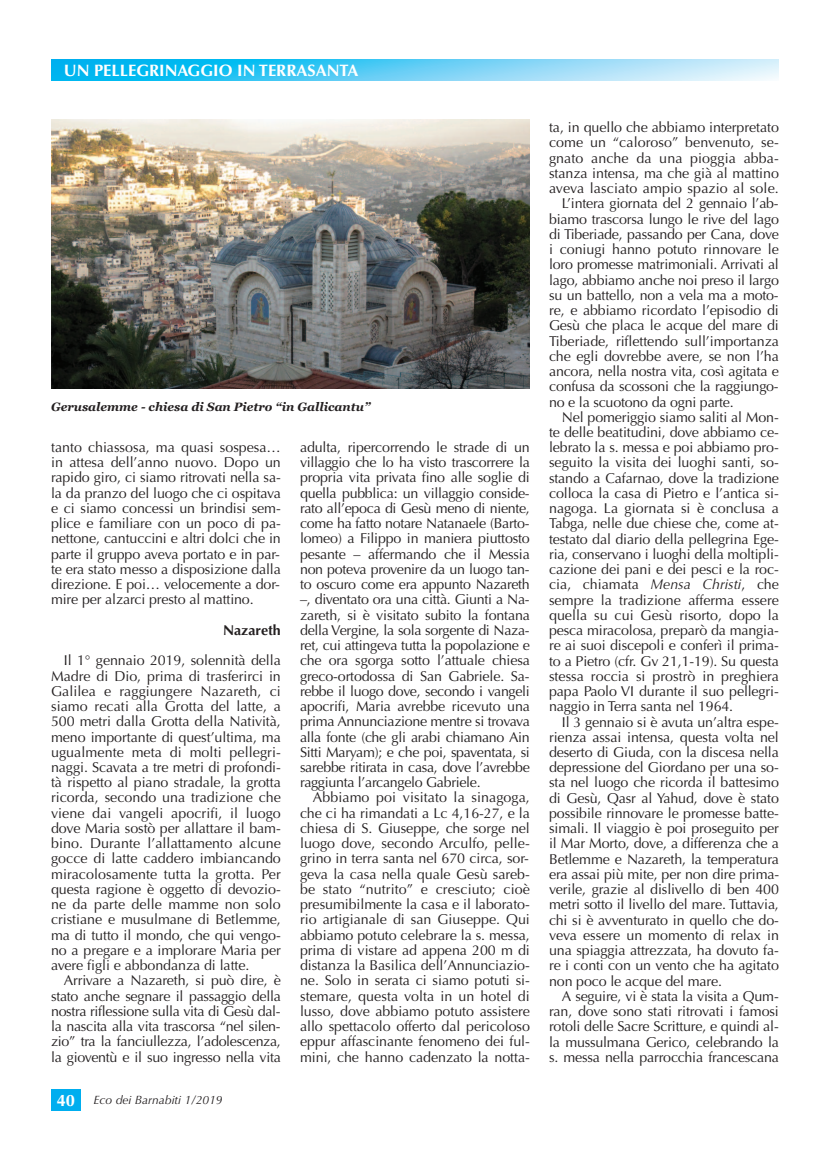
<style>
.page{position:relative;width:830px;height:1149px;background:#fff}
.page>*{position:absolute;margin:0;border:0;box-sizing:border-box;transform-origin:0 0}
.t1{font:700 16.5px "Optima";color:#fff}
.t2{font:14.25px/15.1px "Optima";letter-spacing:-.01em;color:#231f20;text-align:justify}
.t3{font:14.25px "Optima";letter-spacing:.01em;color:#231f20}
.t4{font:700 14.25px "Optima";color:#231f20}
.t5{font:italic 700 12px "Georgia";color:#231f20}
.t6{font:italic 12px "Optima";color:#231f20}
.s1{font-weight:700;font-style:normal;font-size:16.5px;color:#fff}
.s2{font-style:italic}
</style>
<div class="page">
<svg style="left:51px;top:60px;width:727px;height:21px;background:#66d0f5"></svg>
<div style="left:51px;top:1089px;width:30px;height:21px;background:#00aeef"></div>
<img style="left:51px;top:119px;width:478px;height:270px">
<p class="t1" style="left:64px;top:61px;width:296px">UN PELLEGRINAGGIO IN TERRASANTA</p>
<p class="t5" style="left:51px;top:399px;width:320px">Gerusalemme - chiesa di San Pietro “in Gallicantu”</p>
<p class="t2" style="left:51px;top:439px;width:231px">tanto chiassosa, ma quasi sospesa… in attesa dell’anno nuovo. Dopo un rapido giro, ci siamo ritrovati nella sa&shy;la da pranzo del luogo che ci ospitava e ci siamo concessi un brindisi sem&shy;plice e familiare con un poco di pa&shy;nettone, cantuccini e altri dolci che in parte il gruppo aveva portato e in par&shy;te era stato messo a disposizione dalla direzione. E poi… velocemente a dor&shy;mire per alzarci presto al mattino.</p>
<p class="t4" style="left:223px;top:621px;width:59px">Nazareth</p>
<p class="t2" style="left:51px;top:653px;width:231px;text-indent:13px">Il 1° gennaio 2019, solennità della Madre di Dio, prima di trasferirci in Galilea e raggiungere Nazareth, ci siamo recati alla Grotta del latte, a 500 metri dalla Grotta della Natività, meno importante di quest’ultima, ma ugualmente meta di molti pellegri&shy;naggi. Scavata a tre metri di profondi&shy;tà rispetto al piano stradale, la grotta ricorda, secondo una tradizione che viene dai vangeli apocrifi, il luogo dove Maria sostò per allattare il bam&shy;bino. Durante l’allattamento alcune gocce di latte caddero imbiancando miracolosamente tutta la grotta. Per questa ragione è oggetto di devozio&shy;ne da parte delle mamme non solo cristiane e musulmane di Betlemme, ma di tutto il mondo, che qui vengo&shy;no a pregare e a implorare Maria per avere figli e abbondanza di latte.</p>
<p class="t2" style="left:51px;top:972px;width:231px;text-indent:13px">Arrivare a Nazareth, si può dire, è stato anche segnare il passaggio della nostra riflessione sulla vita di Gesù dal&shy;la nascita alla vita trascorsa “nel silen&shy;zio” tra la fanciullezza, l’adolescenza, la gioventù e il suo ingresso nella vita</p>
<p class="t6" style="left:57px;top:1092px;width:167px"><span class="s1">40</span> Eco dei Barnabiti 1/2019</p>
<p class="t2" style="left:300px;top:439px;width:231px">adulta, ripercorrendo le strade di un villaggio che lo ha visto trascorrere la propria vita privata fino alle soglie di quella pubblica: un villaggio conside&shy;rato all’epoca di Gesù meno di niente, come ha fatto notare Natanaele (Barto&shy;lomeo) a Filippo in maniera piuttosto pesante – affermando che il Messia non poteva provenire da un luogo tan&shy;to oscuro come era appunto Nazareth –, diventato ora una città. Giunti a Na&shy;zareth, si è visitato subito la fontana della Vergine, la sola sorgente di Naza&shy;ret, cui attingeva tutta la popolazione e che ora sgorga sotto l’attuale chiesa greco-ortodossa di San Gabriele. Sa&shy;rebbe il luogo dove, secondo i vangeli apocrifi, Maria avrebbe ricevuto una prima Annunciazione mentre si trovava alla fonte (che gli arabi chiamano Ain Sitti Maryam); e che poi, spaventata, si sarebbe ritirata in casa, dove l’avrebbe raggiunta l’arcangelo Gabriele.</p>
<p class="t2" style="left:300px;top:790px;width:231px;text-indent:13px">Abbiamo poi visitato la sinagoga, che ci ha rimandati a Lc 4,16-27, e la chiesa di S. Giuseppe, che sorge nel luogo dove, secondo Arculfo, pelle&shy;grino in terra santa nel 670 circa, sor&shy;geva la casa nella quale Gesù sareb&shy;be stato “nutrito” e cresciuto; cioè presumibilmente la casa e il laborato&shy;rio artigianale di san Giuseppe. Qui abbiamo potuto celebrare la s. messa, prima di vistare ad appena 200 m di distanza la Basilica dell’Annunciazio&shy;ne. Solo in serata ci siamo potuti si&shy;stemare, questa volta in un hotel di lusso, dove abbiamo potuto assistere allo spettacolo offerto dal pericoloso eppur affascinante fenomeno dei ful&shy;mini, che hanno cadenzato la notta-</p>
<p class="t2" style="left:549px;top:120px;width:231px">ta, in quello che abbiamo interpretato</p>
<p class="t2" style="left:549px;top:135px;width:231px">come un “caloroso” benvenuto, se-</p>
<p class="t2" style="left:549px;top:150px;width:231px">gnato anche da una pioggia abba-</p>
<p class="t2" style="left:549px;top:166px;width:231px">stanza intensa, ma che già al mattino</p>
<p class="t3" style="left:549px;top:180px;width:231px">aveva lasciato ampio spazio al sole.</p>
<p class="t2" style="left:561px;top:196px;width:218px">L’intera giornata del 2 gennaio l’ab-</p>
<p class="t2" style="left:549px;top:211px;width:231px">biamo trascorsa lungo le rive del lago</p>
<p class="t2" style="left:549px;top:227px;width:231px">di Tiberiade, passando per Cana, dove</p>
<p class="t2" style="left:549px;top:242px;width:231px">i coniugi hanno potuto rinnovare le</p>
<p class="t2" style="left:549px;top:257px;width:231px">loro promesse matrimoniali. Arrivati al</p>
<p class="t2" style="left:549px;top:272px;width:231px">lago, abbiamo anche noi preso il largo</p>
<p class="t2" style="left:549px;top:287px;width:231px">su un battello, non a vela ma a moto-</p>
<p class="t2" style="left:549px;top:303px;width:231px">re, e abbiamo ricordato l’episodio di</p>
<p class="t2" style="left:549px;top:318px;width:231px">Gesù che placa le acque del mare di</p>
<p class="t2" style="left:549px;top:333px;width:231px">Tiberiade, riflettendo sull’importanza</p>
<p class="t2" style="left:549px;top:348px;width:231px">che egli dovrebbe avere, se non l’ha</p>
<p class="t2" style="left:549px;top:364px;width:231px">ancora, nella nostra vita, così agitata e</p>
<p class="t2" style="left:549px;top:379px;width:231px">confusa da scossoni che la raggiungo-</p>
<p class="t2" style="left:549px;top:394px;width:186px">no e la scuotono da ogni parte.</p>
<p class="t2" style="left:561px;top:409px;width:218px">Nel pomeriggio siamo saliti al Mon-</p>
<p class="t2" style="left:549px;top:424px;width:231px">te delle beatitudini, dove abbiamo ce-</p>
<p class="t2" style="left:549px;top:440px;width:231px">lebrato la s. messa e poi abbiamo pro-</p>
<p class="t2" style="left:549px;top:455px;width:231px">seguito la visita dei luoghi santi, so-</p>
<p class="t2" style="left:549px;top:470px;width:231px">stando a Cafarnao, dove la tradizione</p>
<p class="t2" style="left:549px;top:485px;width:231px">colloca la casa di Pietro e l’antica si-</p>
<p class="t2" style="left:549px;top:501px;width:231px">nagoga. La giornata si è conclusa a</p>
<p class="t2" style="left:549px;top:516px;width:231px">Tabga, nelle due chiese che, come at-</p>
<p class="t2" style="left:549px;top:531px;width:231px">testato dal diario della pellegrina Ege-</p>
<p class="t2" style="left:549px;top:546px;width:231px">ria, conservano i luoghi della moltipli-</p>
<p class="t2" style="left:549px;top:561px;width:231px">cazione dei pani e dei pesci e la roc-</p>
<p class="t2" style="left:549px;top:577px;width:231px">cia, chiamata <span class="s2">Mensa Christi</span>, che</p>
<p class="t2" style="left:549px;top:592px;width:231px">sempre la tradizione afferma essere</p>
<p class="t2" style="left:549px;top:607px;width:231px">quella su cui Gesù risorto, dopo la</p>
<p class="t2" style="left:549px;top:622px;width:231px">pesca miracolosa, preparò da mangia-</p>
<p class="t2" style="left:549px;top:638px;width:231px">re ai suoi discepoli e conferì il prima-</p>
<p class="t2" style="left:549px;top:653px;width:231px">to a Pietro (cfr. Gv 21,1-19). Su questa</p>
<p class="t2" style="left:549px;top:668px;width:231px">stessa roccia si prostrò in preghiera</p>
<p class="t2" style="left:549px;top:683px;width:231px">papa Paolo VI durante il suo pellegri-</p>
<p class="t2" style="left:549px;top:698px;width:185px">naggio in Terra santa nel 1964.</p>
<p class="t2" style="left:561px;top:714px;width:218px">Il 3 gennaio si è avuta un’altra espe-</p>
<p class="t2" style="left:549px;top:729px;width:231px">rienza assai intensa, questa volta nel</p>
<p class="t2" style="left:549px;top:744px;width:231px">deserto di Giuda, con la discesa nella</p>
<p class="t2" style="left:549px;top:759px;width:231px">depressione del Giordano per una so-</p>
<p class="t2" style="left:549px;top:775px;width:231px">sta nel luogo che ricorda il battesimo</p>
<p class="t2" style="left:549px;top:790px;width:231px">di Gesù, Qasr al Yahud, dove è stato</p>
<p class="t2" style="left:549px;top:805px;width:231px">possibile rinnovare le promesse batte-</p>
<p class="t2" style="left:549px;top:820px;width:231px">simali. Il viaggio è poi proseguito per</p>
<p class="t2" style="left:549px;top:836px;width:231px">il Mar Morto, dove, a differenza che a</p>
<p class="t2" style="left:549px;top:851px;width:231px">Betlemme e Nazareth, la temperatura</p>
<p class="t2" style="left:549px;top:866px;width:231px">era assai più mite, per non dire prima-</p>
<p class="t2" style="left:549px;top:881px;width:231px">verile, grazie al dislivello di ben 400</p>
<p class="t2" style="left:549px;top:896px;width:231px">metri sotto il livello del mare. Tuttavia,</p>
<p class="t2" style="left:549px;top:912px;width:231px">chi si è avventurato in quello che do-</p>
<p class="t2" style="left:549px;top:927px;width:231px">veva essere un momento di relax in</p>
<p class="t2" style="left:549px;top:942px;width:231px">una spiaggia attrezzata, ha dovuto fa-</p>
<p class="t2" style="left:549px;top:957px;width:231px">re i conti con un vento che ha agitato</p>
<p class="t2" style="left:549px;top:973px;width:174px">non poco le acque del mare.</p>
<p class="t2" style="left:561px;top:988px;width:218px">A seguire, vi è stata la visita a Qum-</p>
<p class="t2" style="left:549px;top:1003px;width:231px">ran, dove sono stati ritrovati i famosi</p>
<p class="t2" style="left:549px;top:1018px;width:231px">rotoli delle Sacre Scritture, e quindi al-</p>
<p class="t2" style="left:549px;top:1033px;width:231px">la mussulmana Gerico, celebrando la</p>
<p class="t2" style="left:549px;top:1049px;width:231px">s. messa nella parrocchia francescana</p>
</div>
